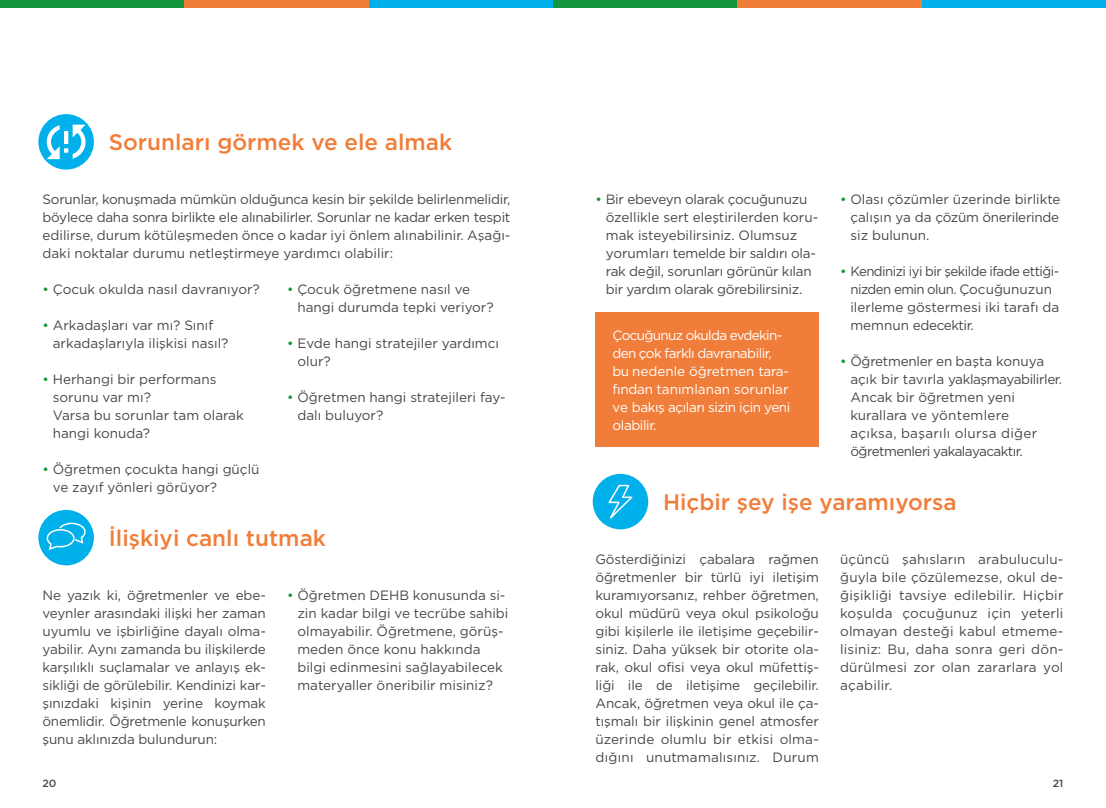
<style>
.page{position:relative;width:1106px;height:808px;background:#fff}
.page>*{position:absolute;margin:0;border:0;box-sizing:border-box;transform-origin:0 0}
.t1{font:500 22.5px "Gotham";color:#f07e3a}
.t2{font:13.5px/18px "Gotham";color:#484847}
.t3{font:13.5px/18px "Gotham";letter-spacing:-.02em;color:#484847}
.t4{font:13.5px/18px "Gotham";letter-spacing:-.03em;color:#fff}
.t5{font:13.5px/18px "Gotham";letter-spacing:-.03em;color:#484847}
.t6{font:500 10.5px "Gotham";color:#484847}
.s1{color:#12953b}
</style>
<div class="page">
<div style="left:38px;top:114px;width:56px;height:56px;background:#00b0eb;border-radius:50%"></div>
<svg style="left:47px;top:125px;width:39px;height:34px"></svg>
<div style="left:38px;top:510px;width:56px;height:55px;background:#00b0eb;border-radius:50%"></div>
<svg style="left:46px;top:522px;width:40px;height:28px"></svg>
<div style="left:595px;top:312px;width:224px;height:135px;background:#f07e3a"></div>
<div style="left:592px;top:474px;width:56px;height:55px;background:#00b0eb;border-radius:50%"></div>
<svg style="left:605px;top:484px;width:28px;height:41px"></svg>
<div style="left:0;top:0;width:184px;height:7px;background:#12953b"></div>
<div style="left:553px;top:0;width:184px;height:7px;background:#12953b"></div>
<div style="left:369px;top:0;width:184px;height:7px;background:#00b0eb"></div>
<div style="left:921px;top:0;width:185px;height:7px;background:#00b0eb"></div>
<div style="left:184px;top:0;width:185px;height:7px;background:#f07e3a"></div>
<div style="left:737px;top:0;width:184px;height:7px;background:#f07e3a"></div>
<h1 class="t1" style="left:109px;top:127px;width:345px">Sorunları görmek ve ele almak</h1>
<p class="t2" style="left:43px;top:190px;width:469px;text-align:justify">Sorunlar, konuşmada mümkün olduğunca kesin bir şekilde belirlenmelidir, böylece daha sonra birlikte ele alınabilirler. Sorunlar ne kadar erken tespit edilirse, durum kötüleşmeden önce o kadar iyi önlem alınabilinir. Aşağı&shy;daki noktalar durumu netleştirmeye yardımcı olabilir:</p>
<p class="t2" style="left:43px;top:280px;width:219px"><span class="s1">•</span> Çocuk okulda nasıl davranıyor?</p>
<p class="t2" style="left:53px;top:316px;width:177px;text-indent:-10px"><span class="s1">•</span> Arkadaşları var mı? Sınıf arkadaşlarıyla ilişkisi nasıl?</p>
<p class="t2" style="left:53px;top:370px;width:192px;text-indent:-10px"><span class="s1">•</span> Herhangi bir performans sorunu var mı?<br>Varsa bu sorunlar tam olarak hangi konuda?</p>
<p class="t2" style="left:53px;top:460px;width:208px;text-indent:-10px"><span class="s1">•</span> Öğretmen çocukta hangi güçlü ve zayıf yönleri görüyor?</p>
<p class="t2" style="left:297px;top:280px;width:198px;text-indent:-10px"><span class="s1">•</span> Çocuk öğretmene nasıl ve hangi durumda tepki veriyor?</p>
<p class="t2" style="left:297px;top:334px;width:203px;text-indent:-10px"><span class="s1">•</span> Evde hangi stratejiler yardımcı olur?</p>
<p class="t2" style="left:297px;top:388px;width:210px;text-indent:-10px"><span class="s1">•</span> Öğretmen hangi stratejileri fay&shy;dalı buluyor?</p>
<h1 class="t1" style="left:109px;top:523px;width:219px">İlişkiyi canlı tutmak</h1>
<p class="t2" style="left:43px;top:586px;width:225px;text-align:justify">Ne yazık ki, öğretmenler ve ebe&shy;veynler arasındaki ilişki her zaman uyumlu ve işbirliğine dayalı olma&shy;yabilir. Aynı zamanda bu ilişkilerde karşılıklı suçlamalar ve anlayış ek&shy;sikliği de görülebilir. Kendinizi kar&shy;şınızdaki kişinin yerine koymak önemlidir. Öğretmenle konuşurken şunu aklınızda bulundurun:</p>
<p class="t2" style="left:297px;top:586px;width:212px;text-indent:-10px"><span class="s1">•</span> Öğretmen DEHB konusunda si&shy;zin kadar bilgi ve tecrübe sahibi olmayabilir. Öğretmene, görüş&shy;meden önce konu hakkında bilgi edinmesini sağlayabilecek materyaller öneribilir misiniz?</p>
<p class="t3" style="left:606px;top:190px;width:214px;text-indent:-10px"><span class="s1">•</span> Bir ebeveyn olarak çocuğunuzu özellikle sert eleştirilerden koru&shy;mak isteyebilirsiniz. Olumsuz yorumları temelde bir saldırı ola&shy;rak değil, sorunları görünür kılan bir yardım olarak görebilirsiniz.</p>
<p class="t2" style="left:850px;top:190px;width:212px;text-align:justify;text-indent:-10px"><span class="s1">•</span> Olası çözümler üzerinde birlikte çalışın ya da çözüm önerilerinde siz bulunun.</p>
<p class="t5" style="left:850px;top:262px;width:210px;text-indent:-10px"><span class="s1">•</span> Kendinizi iyi bir şekilde ifade ettiği&shy;nizden emin olun. Çocuğunuzun ilerleme göstermesi iki tarafı da memnun edecektir.</p>
<p class="t2" style="left:850px;top:352px;width:213px;text-indent:-10px"><span class="s1">•</span> Öğretmenler en başta konuya açık bir tavırla yaklaşmayabilirler.<br>Ancak bir öğretmen yeni kurallara ve yöntemlere<br>açıksa, başarılı olursa diğer öğretmenleri yakalayacaktır.</p>
<p class="t4" style="left:612px;top:326px;width:179px">Çocuğunuz okulda evdekin&shy;den çok farklı davranabilir, bu nedenle öğretmen tara&shy;fından tanımlanan sorunlar ve bakış açıları sizin için yeni olabilir.</p>
<h1 class="t1" style="left:663px;top:487px;width:295px">Hiçbir şey işe yaramıyorsa</h1>
<p class="t2" style="left:595px;top:550px;width:225px;text-align:justify">Gösterdiğinizi çabalara rağmen öğretmenler bir türlü iyi iletişim kuramıyorsanız, rehber öğretmen, okul müdürü veya okul psikoloğu gibi kişilerle ile iletişime geçebilir&shy;siniz. Daha yüksek bir otorite ola&shy;rak, okul ofisi veya okul müfettiş&shy;liği ile de iletişime geçilebilir.<br>Ancak, öğretmen veya okul ile ça&shy;tışmalı bir ilişkinin genel atmosfer üzerinde olumlu bir etkisi olma&shy;dığını unutmamalısınız. Durum</p>
<p class="t2" style="left:840px;top:550px;width:225px;text-align:justify">üçüncü şahısların arabuluculu&shy;ğuyla bile çözülemezse, okul de&shy;ğişikliği tavsiye edilebilir. Hiçbir koşulda çocuğunuz için yeterli olmayan desteği kabul etmeme&shy;lisiniz: Bu, daha sonra geri dön&shy;dürülmesi zor olan zararlara yol açabilir.</p>
<p class="t6" style="left:43px;top:776px;width:16px">20</p>
<p class="t6" style="left:1052px;top:776px;width:12px">21</p>
</div>
